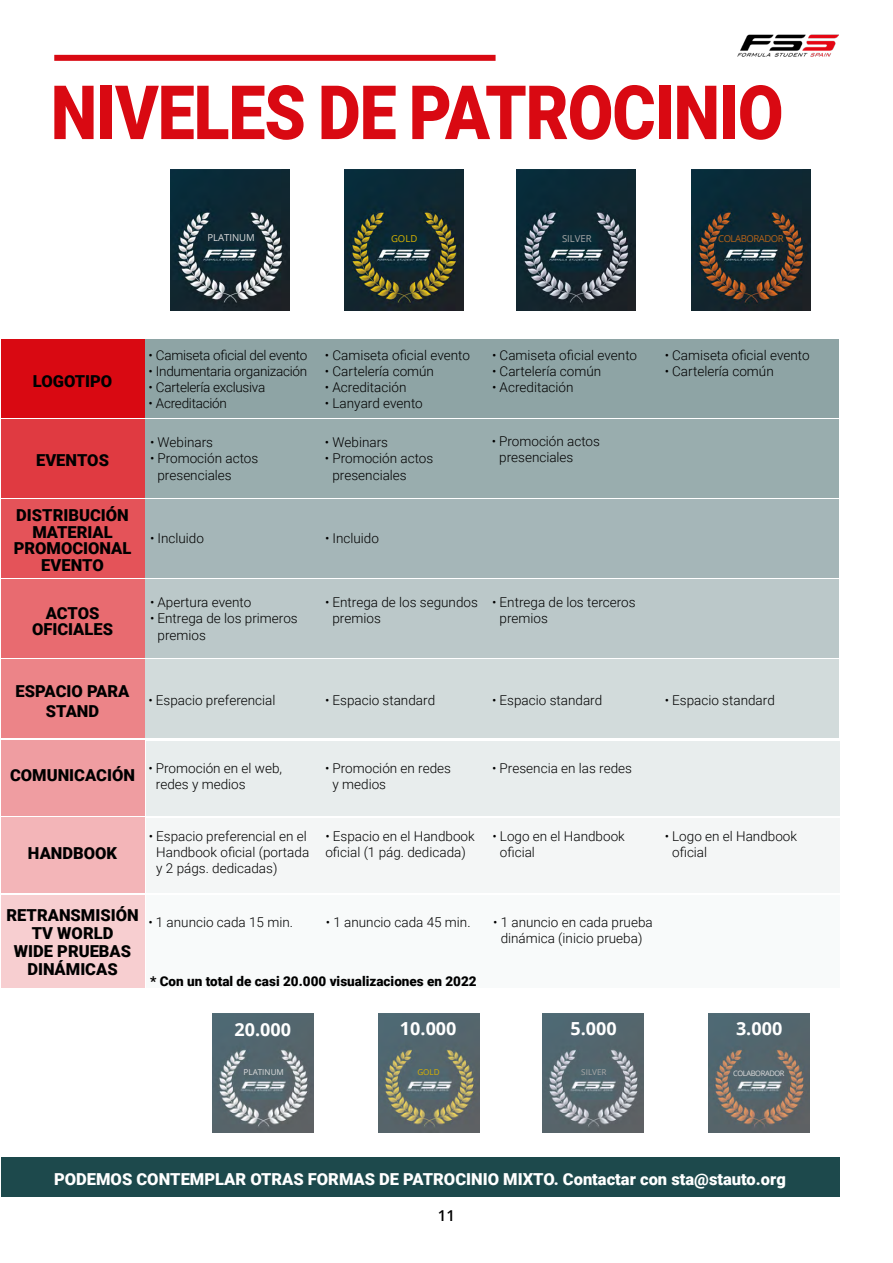
<style>
.page{position:relative;width:893px;height:1263px;background:#fff}
.page>*{position:absolute;margin:0;border:0;box-sizing:border-box;transform-origin:0 0}
.t1{font:900 75px "Roboto";letter-spacing:-.015em;color:#d90912;scale:.88 1}
.t2{font:700 18px "Open Sans";color:#fff}
.t3{font:900 16.5px/16.5px "Roboto";color:#000;text-align:center}
.t4{font:900 16.5px "Roboto";color:#fff}
.t5{font:600 15px "Open Sans";color:#000}
.t6{font:300 13.5px/16.2px "Roboto";color:#000}
.t7{font:300 13.5px "Roboto";letter-spacing:-.02em;color:#000}
.t8{font:900 13.5px "Roboto";color:#000}
.t9{font:9.6px "Open Sans";letter-spacing:-.05em;color:#b66218}
.t10{font:9.6px "Open Sans";color:#dedede}
.t11{font:9.6px "Open Sans";color:#a8a8a7}
.t12{font:9.6px "Open Sans";color:#dab200}
.t13{font:8.1px "Open Sans";color:#dedede}
.t14{font:8.1px "Open Sans";color:#a8a8a7}
.t15{font:8.1px "Open Sans";color:#dab200}
.t16{font:7.5px "Open Sans";letter-spacing:-.05em;color:#dedede}
</style>
<div class="page">
<img style="left:378px;top:1013px;width:101px;height:120px">
<img style="left:708px;top:1013px;width:101px;height:120px">
<img style="left:543px;top:1013px;width:101px;height:120px">
<img style="left:213px;top:1013px;width:101px;height:120px">
<div style="left:146px;top:741px;width:694px;height:74px;background:#e8eded"></div>
<div style="left:145px;top:660px;width:694px;height:78px;background:#d2dbdb"></div>
<div style="left:145px;top:339px;width:694px;height:78px;background:#8ea4a5"></div>
<div style="left:1px;top:419px;width:143px;height:78px;background:#e03a41"></div>
<div style="left:1px;top:339px;width:143px;height:78px;background:#d90912"></div>
<div style="left:54px;top:55px;width:442px;height:6px;background:#d90912"></div>
<img style="left:345px;top:169px;width:119px;height:141px">
<img style="left:691px;top:169px;width:119px;height:141px">
<img style="left:517px;top:169px;width:119px;height:141px">
<img style="left:171px;top:169px;width:119px;height:141px">
<div style="left:1px;top:499px;width:143px;height:79px;background:#e45359"></div>
<div style="left:1px;top:579px;width:143px;height:78px;background:#e86b70"></div>
<div style="left:1px;top:660px;width:143px;height:78px;background:#ec8488"></div>
<div style="left:1px;top:740px;width:143px;height:75px;background:#ef9da1"></div>
<div style="left:145px;top:419px;width:694px;height:78px;background:#99adae"></div>
<div style="left:145px;top:499px;width:694px;height:78px;background:#a5b6b8"></div>
<div style="left:145px;top:579px;width:694px;height:79px;background:#bbc8c9"></div>
<img style="left:738px;top:35px;width:101px;height:21px">
<div style="left:1px;top:817px;width:143px;height:76px;background:#f3b5b8"></div>
<div style="left:146px;top:818px;width:694px;height:74px;background:#f4f6f6"></div>
<div style="left:1px;top:895px;width:143px;height:93px;background:#f7ced0"></div>
<div style="left:146px;top:895px;width:694px;height:93px;background:#f8fafa"></div>
<div style="left:1px;top:1157px;width:838px;height:39px;background:#1d494c"></div>
<h1 class="t1" style="left:51px;top:60px;width:834px">NIVELES DE PATROCINIO</h1>
<p class="t10" style="left:207px;top:231px;width:49px">PLATINUM</p>
<p class="t12" style="left:391px;top:232px;width:28px">GOLD</p>
<p class="t11" style="left:562px;top:232px;width:31px">SILVER</p>
<p class="t9" style="left:718px;top:232px;width:67px">COLABORADOR</p>
<p class="t3" style="left:33px;top:372px;width:81px">LOGOTIPO</p>
<p class="t3" style="left:36px;top:452px;width:74px">EVENTOS</p>
<p class="t3" style="left:14px;top:506px;width:119px">DISTRIBUCIÓN<br>MATERIAL<br>PROMOCIONAL<br>EVENTO</p>
<p class="t3" style="left:32px;top:604px;width:82px">ACTOS<br>OFICIALES</p>
<p class="t3" style="left:16px;top:680px;width:115px;line-height:19.8px">ESPACIO PARA<br>STAND</p>
<p class="t7" style="left:148px;top:345px;width:161px">• Camiseta oficial del evento</p>
<p class="t7" style="left:148px;top:361px;width:160px">• Indumentaria organización</p>
<p class="t7" style="left:148px;top:378px;width:118px">• Cartelería exclusiva</p>
<p class="t7" style="left:148px;top:394px;width:80px">• Acreditación</p>
<p class="t6" style="left:150px;top:434px;width:65px">• Webinars</p>
<p class="t6" style="left:157px;top:450px;width:102px;text-indent:-8px">• Promoción actos presenciales</p>
<p class="t6" style="left:325px;top:346px;width:147px">• Camiseta oficial evento</p>
<p class="t6" style="left:325px;top:362px;width:111px">• Cartelería común</p>
<p class="t6" style="left:325px;top:379px;width:83px">• Acreditación</p>
<p class="t6" style="left:325px;top:395px;width:99px">• Lanyard evento</p>
<p class="t6" style="left:325px;top:434px;width:65px">• Webinars</p>
<p class="t6" style="left:332px;top:450px;width:102px;text-indent:-8px">• Promoción actos presenciales</p>
<p class="t6" style="left:150px;top:529px;width:55px">• Incluido</p>
<p class="t6" style="left:325px;top:529px;width:55px">• Incluido</p>
<p class="t6" style="left:492px;top:346px;width:147px">• Camiseta oficial evento</p>
<p class="t6" style="left:492px;top:362px;width:111px">• Cartelería común</p>
<p class="t6" style="left:492px;top:378px;width:83px">• Acreditación</p>
<p class="t6" style="left:499px;top:433px;width:102px;text-indent:-7px">• Promoción actos presenciales</p>
<p class="t6" style="left:150px;top:594px;width:103px">• Apertura evento</p>
<p class="t6" style="left:158px;top:610px;width:142px;text-indent:-8px">• Entrega de los primeros premios</p>
<p class="t6" style="left:332px;top:594px;width:147px;text-indent:-8px">• Entrega de los segundos premios</p>
<p class="t6" style="left:500px;top:593px;width:137px;text-indent:-8px">• Entrega de los terceros premios</p>
<p class="t6" style="left:665px;top:346px;width:147px">• Camiseta oficial evento</p>
<p class="t6" style="left:665px;top:362px;width:111px">• Cartelería común</p>
<p class="t6" style="left:148px;top:692px;width:129px">• Espacio preferencial</p>
<p class="t6" style="left:325px;top:692px;width:112px">• Espacio standard</p>
<p class="t6" style="left:492px;top:692px;width:112px">• Espacio standard</p>
<p class="t6" style="left:665px;top:692px;width:112px">• Espacio standard</p>
<p class="t3" style="left:10px;top:767px;width:127px">COMUNICACIÓN</p>
<p class="t6" style="left:156px;top:760px;width:128px;text-indent:-8px">• Promoción en el web, redes y medios</p>
<p class="t6" style="left:333px;top:760px;width:120px;text-indent:-8px">• Promoción en redes y medios</p>
<p class="t6" style="left:492px;top:760px;width:141px">• Presencia en las redes</p>
<p class="t3" style="left:28px;top:845px;width:91px">HANDBOOK</p>
<p class="t6" style="left:156px;top:828px;width:155px;text-indent:-8px">• Espacio preferencial en el<br>Handbook oficial (portada y 2 págs. dedicadas)</p>
<p class="t6" style="left:325px;top:828px;width:151px">• Espacio en el Handbook oficial (1 pág. dedicada)</p>
<p class="t6" style="left:500px;top:828px;width:126px;text-indent:-8px">• Logo en el Handbook oficial</p>
<p class="t6" style="left:672px;top:828px;width:126px;text-indent:-8px">• Logo en el Handbook oficial</p>
<p class="t3" style="left:6px;top:905px;width:134px;line-height:18px">RETRANSMISIÓN<br>TV WORLD<br>WIDE PRUEBAS<br>DINÁMICAS</p>
<p class="t6" style="left:148px;top:913px;width:146px">• 1 anuncio cada 15 min.</p>
<p class="t6" style="left:326px;top:913px;width:146px">• 1 anuncio cada 45 min.</p>
<p class="t6" style="left:493px;top:913px;width:161px;text-align:center">• 1 anuncio en cada prueba dinámica (inicio prueba)</p>
<p class="t8" style="left:150px;top:971px;width:328px">* Con un total de casi 20.000 visualizaciones en 2022</p>
<h2 class="t2" style="left:235px;top:1017px;width:58px">20.000</h2>
<h2 class="t2" style="left:400px;top:1016px;width:58px">10.000</h2>
<h2 class="t2" style="left:570px;top:1016px;width:48px">5.000</h2>
<h2 class="t2" style="left:736px;top:1016px;width:48px">3.000</h2>
<p class="t13" style="left:244px;top:1066px;width:42px">PLATINUM</p>
<p class="t15" style="left:417px;top:1066px;width:24px">GOLD</p>
<p class="t14" style="left:581px;top:1066px;width:27px">SILVER</p>
<p class="t16" style="left:733px;top:1068px;width:53px">COLABORADOR</p>
<p class="t4" style="left:54px;top:1168px;width:733px">PODEMOS CONTEMPLAR OTRAS FORMAS DE PATROCINIO MIXTO. Contactar con sta@stauto.org</p>
<p class="t5" style="left:438px;top:1205px;width:19px">11</p>
</div>
